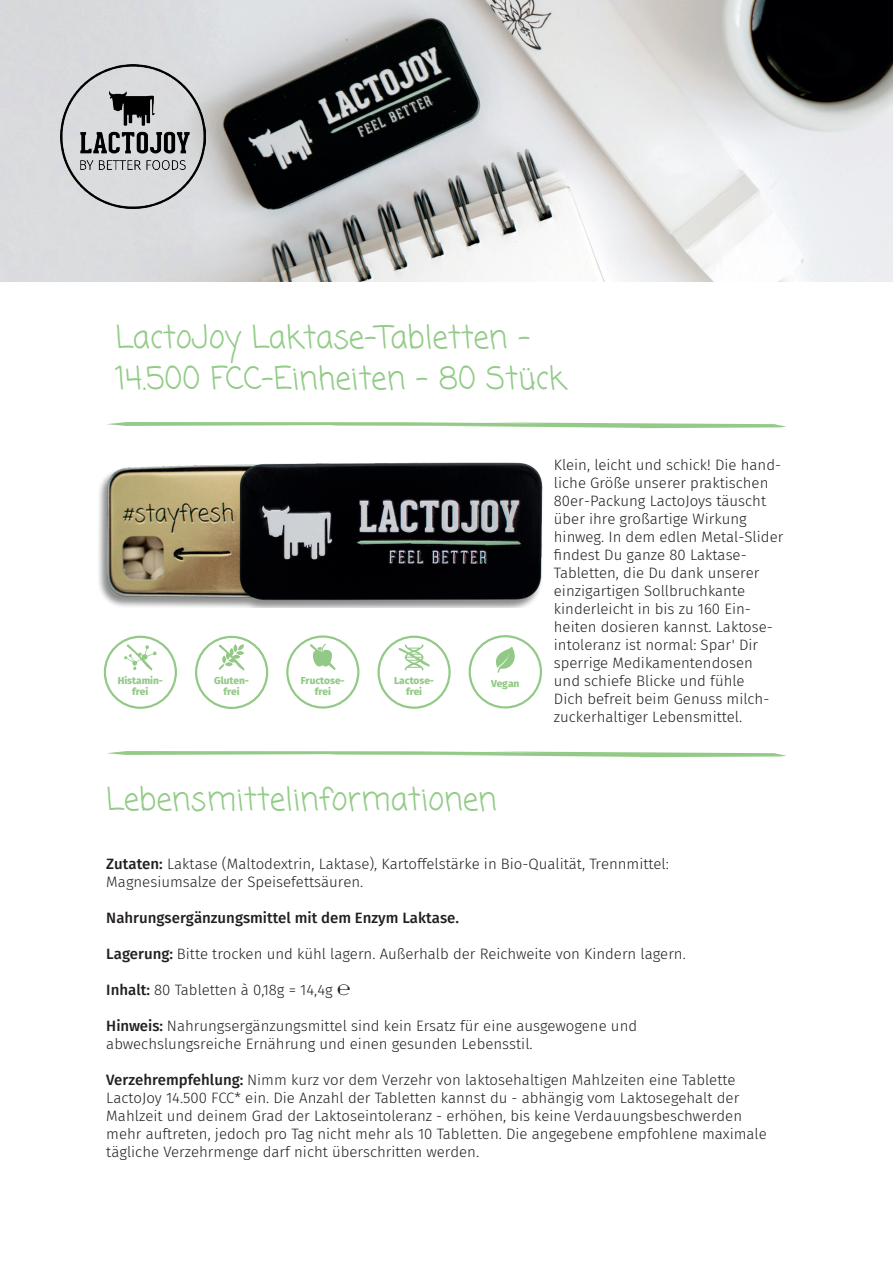
<style>
.page{position:relative;width:893px;height:1263px;background:#fff}
.page>*{position:absolute;margin:0;border:0;box-sizing:border-box;transform-origin:0 0}
.t1{font:31.2px/40.7px "Coming Soon";color:#92cb87}
.t2{font:300 15px/18px "Fira Sans";color:#231f20}
.t3{font:500 15px "Fira Sans";color:#231f20}
.t4{font:800 10.2px "Fira Sans";color:#93c986}
.t5{font:800 10.05px/10.6px "Fira Sans";color:#93c986;text-align:center}
.s1{font-weight:500}
</style>
<div class="page">
<img style="left:0;top:0;width:893px;height:281px">
<svg style="left:104px;top:636px;width:73px;height:73px"></svg>
<svg style="left:195px;top:636px;width:73px;height:73px"></svg>
<svg style="left:286px;top:635px;width:73px;height:74px"></svg>
<svg style="left:377px;top:636px;width:74px;height:73px"></svg>
<svg style="left:469px;top:635px;width:73px;height:73px"></svg>
<svg style="left:107px;top:751px;width:679px;height:6px"></svg>
<svg style="left:107px;top:422px;width:679px;height:6px"></svg>
<img style="left:98px;top:462px;width:445px;height:146px">
<img style="left:61px;top:64px;width:144px;height:145px">
<h1 class="t1" style="left:115px;top:319px;width:452px">LactoJoy Laktase-Tabletten -<br>14.500 FCC-Einheiten - 80 Stück</h1>
<p class="t5" style="left:118px;top:675px;width:47px">Histamin&shy;frei</p>
<p class="t5" style="left:214px;top:675px;width:36px">Gluten&shy;frei</p>
<p class="t5" style="left:301px;top:674px;width:45px">Fructose&shy;frei</p>
<p class="t5" style="left:394px;top:674px;width:42px">Lactose&shy;frei</p>
<p class="t4" style="left:491px;top:675px;width:30px">Vegan</p>
<h1 class="t1" style="left:106px;top:781px;width:392px">Lebensmittelinformationen</h1>
<p class="t2" style="left:554px;top:456px;width:231px">Klein, leicht und schick! Die hand&shy;liche Größe unserer praktischen<br>80er-Packung LactoJoys täuscht über ihre großartige Wirkung hinweg. In dem edlen Metal-Slider findest Du ganze 80 Laktase-<br>Tabletten, die Du dank unserer einzigartigen Sollbruchkante kinderleicht in bis zu 160 Ein&shy;heiten dosieren kannst. Laktose&shy;intoleranz ist normal: Spar' Dir sperrige Medikamentendosen<br>und schiefe Blicke und fühle<br>Dich befreit beim Genuss milch&shy;zuckerhaltiger Lebensmittel.</p>
<p class="t2" style="left:106px;top:854px;width:564px"><span class="s1">Zutaten:</span> Laktase (Maltodextrin, Laktase), Kartoffelstärke in Bio-Qualität, Trennmittel:<br>Magnesiumsalze der Speisefettsäuren.</p>
<p class="t3" style="left:106px;top:905px;width:354px">Nahrungsergänzungsmittel mit dem Enzym Laktase.</p>
<p class="t2" style="left:106px;top:944px;width:581px"><span class="s1">Lagerung:</span> Bitte trocken und kühl lagern. Außerhalb der Reichweite von Kindern lagern.</p>
<p class="t2" style="left:106px;top:980px;width:246px"><span class="s1">Inhalt:</span> 80 Tabletten à 0,18g = 14,4g ℮</p>
<p class="t2" style="left:106px;top:1016px;width:532px"><span class="s1">Hinweis:</span> Nahrungsergänzungsmittel sind kein Ersatz für eine ausgewogene und abwechslungsreiche Ernährung und einen gesunden Lebensstil.</p>
<p class="t2" style="left:106px;top:1070px;width:662px"><span class="s1">Verzehrempfehlung:</span> Nimm kurz vor dem Verzehr von laktosehaltigen Mahlzeiten eine Tablette LactoJoy 14.500 FCC* ein. Die Anzahl der Tabletten kannst du - abhängig vom Laktosegehalt der Mahlzeit und deinem Grad der Laktoseintoleranz - erhöhen, bis keine Verdauungsbeschwerden mehr auftreten, jedoch pro Tag nicht mehr als 10 Tabletten. Die angegebene empfohlene maximale tägliche Verzehrmenge darf nicht überschritten werden.</p>
</div>
